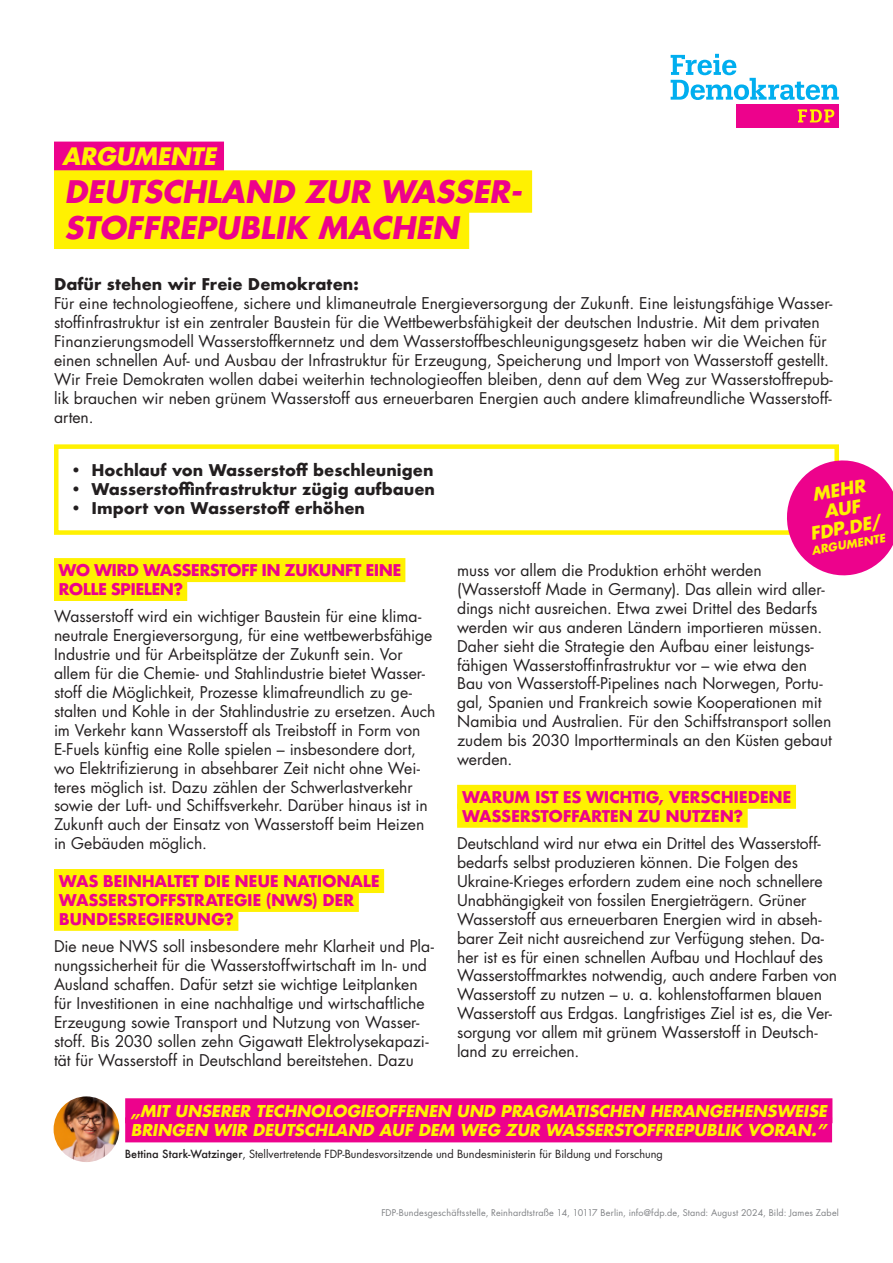
<style>
.page{position:relative;width:893px;height:1263px;background:#fff}
.page>*{position:absolute;margin:0;border:0;box-sizing:border-box;transform-origin:0 0}
.t1{font:italic 700 30.3px/36.3px "Futura Std";color:#ed028c}
.t2{font:italic 700 23.4px "Futura Std";color:#fff101}
.t3{font:italic 700 17.55px/19.2px "Futura LT Pro";color:#fff101;text-align:center}
.t4{font:italic 700 15.9px/19.2px "Futura Std";color:#fff101}
.t5{font:15.75px/18.9px "Futura LT Pro";color:#231f20}
.t6{font:700 15.75px "Futura";color:#231f20}
.t7{font:700 15.75px/18.9px "Futura";letter-spacing:-.02em;color:#ed028c}
.t8{font:700 15.75px/18.9px "Futura";letter-spacing:-.04em;color:#ed028c}
.t9{font:italic 700 11.25px "Futura LT Pro";color:#fff101}
.t10{font:10.95px "Futura LT Pro";color:#231f20}
.t11{font:9px "Futura LT Pro";letter-spacing:.02em;color:#808285}
.s1{font-family:"Futura";font-weight:500}
</style>
<div class="page">
<div style="left:54px;top:142px;width:170px;height:29px;background:#ed028c"></div>
<div style="left:54px;top:170px;width:478px;height:43px;background:#fff101"></div>
<div style="left:54px;top:207px;width:415px;height:42px;background:#fff101"></div>
<svg style="left:671px;top:54px;width:168px;height:46px"></svg>
<div style="left:736px;top:105px;width:103px;height:23px;background:#ed028c"></div>
<svg style="left:798px;top:109px;width:36px;height:13px"></svg>
<div style="left:54px;top:558px;width:351px;height:24px;background:#fff101"></div>
<div style="left:54px;top:577px;width:133px;height:24px;background:#fff101"></div>
<div style="left:54px;top:869px;width:330px;height:24px;background:#fff101"></div>
<div style="left:54px;top:888px;width:305px;height:24px;background:#fff101"></div>
<div style="left:54px;top:907px;width:184px;height:24px;background:#fff101"></div>
<div style="left:457px;top:785px;width:339px;height:24px;background:#fff101"></div>
<div style="left:457px;top:804px;width:291px;height:24px;background:#fff101"></div>
<div style="left:54px;top:444px;width:785px;height:91px;border:4px solid #fff101"></div>
<svg style="left:782px;top:456px;width:111px;height:120px"></svg>
<div style="left:125px;top:1098px;width:707px;height:25px;background:#ed028c"></div>
<div style="left:125px;top:1117px;width:707px;height:25px;background:#ed028c"></div>
<img style="left:54px;top:1096px;width:65px;height:66px;border-radius:33px">
<h2 class="t2" style="left:62px;top:140px;width:155px">ARGUMENTE</h2>
<h1 class="t1" style="left:64px;top:173px;width:459px">DEUTSCHLAND ZUR WASSER-<br>STOFFREPUBLIK MACHEN</h1>
<p class="t6" style="left:54px;top:273px;width:306px">Dafür stehen wir Freie Demokraten:</p>
<p class="t5" style="left:54px;top:294px;width:780px">Für eine technologieoffene, sichere und klimaneutrale Energieversorgung der Zukunft. Eine leistungsfähige Wasser&shy;stoffinfrastruktur ist ein zentraler Baustein für die Wettbewerbsfähigkeit der deutschen Industrie. Mit dem privaten Finanzierungsmodell Wasserstoffkernnetz und dem Wasserstoffbeschleunigungsgesetz haben wir die Weichen für einen schnellen Auf- und Ausbau der Infrastruktur für Erzeugung, Speicherung und Import von Wasserstoff gestellt.<br>Wir Freie Demokraten wollen dabei weiterhin technologieoffen bleiben, denn auf dem Weg zur Wasserstoffrepub&shy;lik brauchen wir neben grünem Wasserstoff aus erneuerbaren Energien auch andere klimafreundliche Wasserstoff&shy;arten.</p>
<p class="t6" style="left:70px;top:459px;width:365px">• Hochlauf von Wasserstoff beschleunigen</p>
<p class="t6" style="left:70px;top:477px;width:366px">• Wasserstoffinfrastruktur zügig aufbauen</p>
<p class="t6" style="left:70px;top:496px;width:296px">• Import von Wasserstoff erhöhen</p>
<p class="t8" style="left:59px;top:561px;width:345px">WO WIRD WASSERSTOFF IN ZUKUNFT EINE<br>ROLLE SPIELEN?</p>
<p class="t5" style="left:54px;top:607px;width:383px">Wasserstoff wird ein wichtiger Baustein für eine klima&shy;neutrale Energieversorgung, für eine wettbewerbsfähige Industrie und für Arbeitsplätze der Zukunft sein. Vor allem für die Chemie- und Stahlindustrie bietet Wasser&shy;stoff die Möglichkeit, Prozesse klimafreundlich zu ge&shy;stalten und Kohle in der Stahlindustrie zu ersetzen. Auch im Verkehr kann Wasserstoff als Treibstoff in Form von E-Fuels künftig eine Rolle spielen – insbesondere dort, wo Elektrifizierung in absehbarer Zeit nicht ohne Wei&shy;teres möglich ist. Dazu zählen der Schwerlastverkehr sowie der Luft- und Schiffsverkehr. Darüber hinaus ist in Zukunft auch der Einsatz von Wasserstoff beim Heizen in Gebäuden möglich.</p>
<p class="t7" style="left:59px;top:872px;width:322px">WAS BEINHALTET DIE NEUE NATIONALE<br>WASSERSTOFFSTRATEGIE (NWS) DER<br>BUNDESREGIERUNG?</p>
<p class="t5" style="left:54px;top:937px;width:381px">Die neue NWS soll insbesondere mehr Klarheit und Pla&shy;nungssicherheit für die Wasserstoffwirtschaft im In- und Ausland schaffen. Dafür setzt sie wichtige Leitplanken für Investitionen in eine nachhaltige und wirtschaftliche Erzeugung sowie Transport und Nutzung von Wasser&shy;stoff. Bis 2030 sollen zehn Gigawatt Elektrolysekapazi&shy;tät für Wasserstoff in Deutschland bereitstehen. Dazu</p>
<p class="t3" style="left:802px;top:486px;width:73px;rotate:-10deg">MEHR<br>AUF<br>FDP.DE/</p>
<p class="t9" style="left:810px;top:542px;width:76px;rotate:-10deg">ARGUMENTE</p>
<p class="t5" style="left:457px;top:561px;width:376px">muss vor allem die Produktion erhöht werden (Wasserstoff Made in Germany). Das allein wird aller&shy;dings nicht ausreichen. Etwa zwei Drittel des Bedarfs werden wir aus anderen Ländern importieren müssen.<br>Daher sieht die Strategie den Aufbau einer leistungs&shy;fähigen Wasserstoffinfrastruktur vor – wie etwa den Bau von Wasserstoff-Pipelines nach Norwegen, Portu&shy;gal, Spanien und Frankreich sowie Kooperationen mit Namibia und Australien. Für den Schiffstransport sollen zudem bis 2030 Importterminals an den Küsten gebaut werden.</p>
<p class="t7" style="left:462px;top:787px;width:331px">WARUM IST ES WICHTIG, VERSCHIEDENE<br>WASSERSTOFFARTEN ZU NUTZEN?</p>
<p class="t5" style="left:457px;top:834px;width:382px">Deutschland wird nur etwa ein Drittel des Wasserstoff&shy;bedarfs selbst produzieren können. Die Folgen des Ukraine-Krieges erfordern zudem eine noch schnellere Unabhängigkeit von fossilen Energieträgern. Grüner Wasserstoff aus erneuerbaren Energien wird in abseh&shy;barer Zeit nicht ausreichend zur Verfügung stehen. Da&shy;her ist es für einen schnellen Aufbau und Hochlauf des Wasserstoffmarktes notwendig, auch andere Farben von Wasserstoff zu nutzen – u. a. kohlenstoffarmen blauen Wasserstoff aus Erdgas. Langfristiges Ziel ist es, die Ver&shy;sorgung vor allem mit grünem Wasserstoff in Deutsch&shy;land zu erreichen.</p>
<p class="t4" style="left:131px;top:1101px;width:698px">„MIT UNSERER TECHNOLOGIEOFFENEN UND PRAGMATISCHEN HERANGEHENSWEISE<br>BRINGEN WIR DEUTSCHLAND AUF DEM WEG ZUR WASSERSTOFFREPUBLIK VORAN.”</p>
<p class="t10" style="left:125px;top:1146px;width:540px"><span class="s1">Bettina Stark-Watzinger</span>, Stellvertretende FDP-Bundesvorsitzende und Bundesministerin für Bildung und Forschung</p>
<p class="t11" style="left:381px;top:1207px;width:459px">FDP-Bundesgeschäftsstelle, Reinhardtstraße 14, 10117 Berlin, info@fdp.de, Stand: August 2024, Bild: James Zabel</p>
</div>
